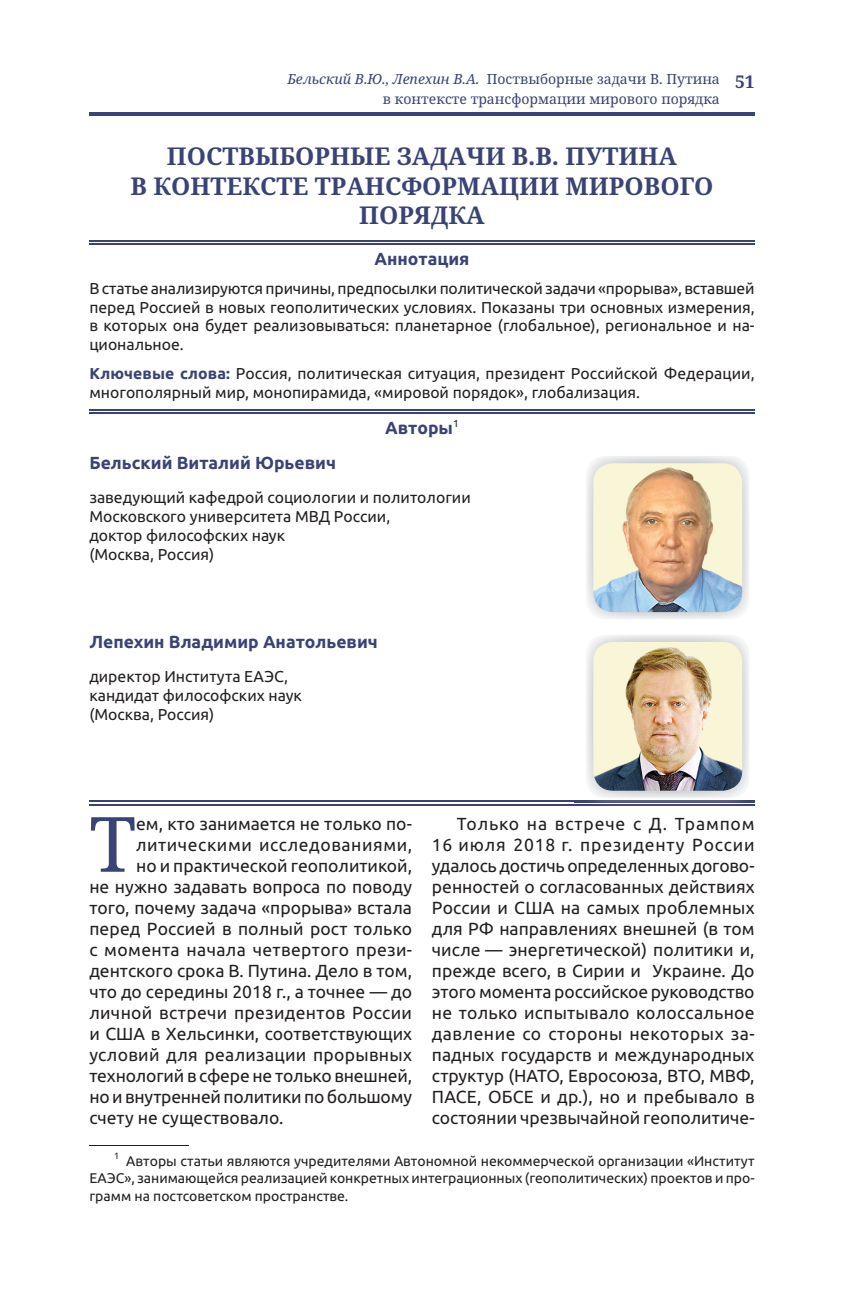
<style>
.page{position:relative;width:844px;height:1290px;background:#fff}
.page>*{position:absolute;margin:0;border:0;box-sizing:border-box;transform-origin:0 0}
.t1{font:76.3px "Noto Serif";color:#394375}
.t2{font:700 24.5px/29.4px "Noto Serif";color:#394375;text-align:center}
.t3{font:17.5px/21px "Ubuntu";color:#231f20;text-align:justify}
.t4{font:17.5px "Ubuntu";letter-spacing:.02em;color:#231f20}
.t5{font:700 17.5px "Ubuntu";color:#394375}
.t6{font:17.5px "Ubuntu";letter-spacing:.035em;color:#231f20}
.t7{font:700 17.5px "Noto Serif";color:#394375}
.t8{font:15.75px/18.9px "Ubuntu";color:#231f20}
.t9{font:14px/17.5px "Ubuntu";color:#231f20;text-align:justify}
.t10{font:14px/19.2px "Noto Serif";color:#394375;text-align:right}
.s1{font-style:italic}
.s2{font-weight:700;color:#394375}
</style>
<div class="page">
<hr style="left:89px;top:112px;width:665px;height:4px;background:#394375">
<hr style="left:89px;top:240px;width:665px;height:1px;background:#394375">
<hr style="left:89px;top:243px;width:665px;height:2px;background:#394375">
<hr style="left:89px;top:409px;width:665px;height:2px;background:#394375">
<hr style="left:89px;top:412px;width:665px;height:2px;background:#394375">
<hr style="left:89px;top:800px;width:442px;height:2px;background:#394375">
<hr style="left:89px;top:804px;width:442px;height:2px;background:#394375">
<hr style="left:531px;top:800px;width:223px;height:2px;background:#394375">
<hr style="left:531px;top:804px;width:223px;height:2px;background:#394375">
<img style="left:585px;top:456px;width:164px;height:163px;border-radius:20px">
<img style="left:593px;top:463px;width:149px;height:149px;border-radius:20px">
<img style="left:574px;top:802px;width:180px;height:1px">
<img style="left:593px;top:800px;width:150px;height:2px">
<img style="left:605px;top:804px;width:125px;height:1px">
<img style="left:585px;top:634px;width:164px;height:164px;border-radius:20px">
<img style="left:593px;top:642px;width:149px;height:149px;border-radius:20px">
<hr style="left:89px;top:1145px;width:100px;height:1px;background:#231f20">
<p class="t10" style="left:287px;top:70px;width:434px"><span class="s1">Бельский В.Ю., Лепехин В.А.</span> Поствыборные задачи В. Путина в контексте трансформации мирового порядка</p>
<p class="t7" style="left:734px;top:72px;width:21px">51</p>
<h2 class="t2" style="left:130px;top:142px;width:584px">ПОСТВЫБОРНЫЕ ЗАДАЧИ В.В. ПУТИНА<br>В КОНТЕКСТЕ ТРАНСФОРМАЦИИ МИРОВОГО<br>ПОРЯДКА</h2>
<p class="t5" style="left:374px;top:251px;width:96px">Аннотация</p>
<p class="t8" style="left:89px;top:279px;width:666px;text-align:justify">В статье анализируются причины, предпосылки политической задачи «прорыва», вставшей перед Россией в новых геополитических условиях. Показаны три основных измерения, в которых она будет реализовываться: планетарное (глобальное), региональное и на&shy;циональное.</p>
<p class="t8" style="left:89px;top:365px;width:666px"><span class="s2">Ключевые слова:</span> Россия, политическая ситуация, президент Российской Федерации, многополярный мир, монопирамида, «мировой порядок», глобализация.</p>
<p class="t5" style="left:385px;top:420px;width:75px">Авторы<sup>1</sup></p>
<p class="t5" style="left:89px;top:456px;width:248px">Бельский Виталий Юрьевич</p>
<p class="t8" style="left:89px;top:489px;width:383px">заведующий кафедрой социологии и политологии<br>Московского университета МВД России,<br>доктор философских наук<br>(Москва, Россия)</p>
<p class="t5" style="left:89px;top:634px;width:290px">Лепехин Владимир Анатольевич</p>
<p class="t8" style="left:89px;top:668px;width:214px">директор Института ЕАЭС, кандидат философских наук (Москва, Россия)</p>
<h1 class="t1" style="left:89px;top:801px;width:48px">Т</h1>
<p class="t3" style="left:136px;top:814px;width:277px">ем, кто занимается не только по-</p>
<p class="t6" style="left:136px;top:837px;width:277px">литическими исследованиями,</p>
<p class="t3" style="left:136px;top:856px;width:277px">но и практической геополитикой,</p>
<p class="t3" style="left:89px;top:877px;width:324px">не нужно задавать вопроса по поводу</p>
<p class="t3" style="left:89px;top:898px;width:324px">того, почему задача «прорыва» встала</p>
<p class="t3" style="left:89px;top:919px;width:324px">перед Россией в полный рост только</p>
<p class="t4" style="left:89px;top:942px;width:324px">с момента начала четвертого прези-</p>
<p class="t3" style="left:89px;top:961px;width:324px">дентского срока В. Путина. Дело в том,</p>
<p class="t3" style="left:89px;top:982px;width:324px">что до середины 2018 г., а точнее — до</p>
<p class="t4" style="left:89px;top:1005px;width:324px">личной встречи президентов России</p>
<p class="t3" style="left:89px;top:1024px;width:324px">и США в Хельсинки, соответствующих</p>
<p class="t4" style="left:89px;top:1047px;width:324px">условий для реализации прорывных</p>
<p class="t3" style="left:89px;top:1066px;width:324px">технологий в сфере не только внешней,</p>
<p class="t3" style="left:89px;top:1087px;width:324px">но и внутренней политики по большому</p>
<p class="t3" style="left:89px;top:1108px;width:195px">счету не существовало.</p>
<p class="t3" style="left:432px;top:814px;width:324px;text-indent:25px">Только на встрече с Д. Трампом 16 июля 2018 г. президенту России удалось достичь определенных догово&shy;ренностей о согласованных действиях России и США на самых проблемных для РФ направлениях внешней (в том числе — энергетической) политики и, прежде всего, в Сирии и Украине. До этого момента российское руководство не только испытывало колоссальное давление со стороны некоторых за&shy;падных государств и международных структур (НАТО, Евросоюза, ВТО, МВФ, ПАСЕ, ОБСЕ и др.), но и пребывало в состоянии чрезвычайной геополитиче-</p>
<p class="t9" style="left:89px;top:1153px;width:666px;text-indent:25px"><sup>1</sup> Авторы статьи являются учредителями Автономной некоммерческой организации «Институт ЕАЭС», занимающейся реализацией конкретных интеграционных (геополитических) проектов и про&shy;грамм на постсоветском пространстве.</p>
</div>
